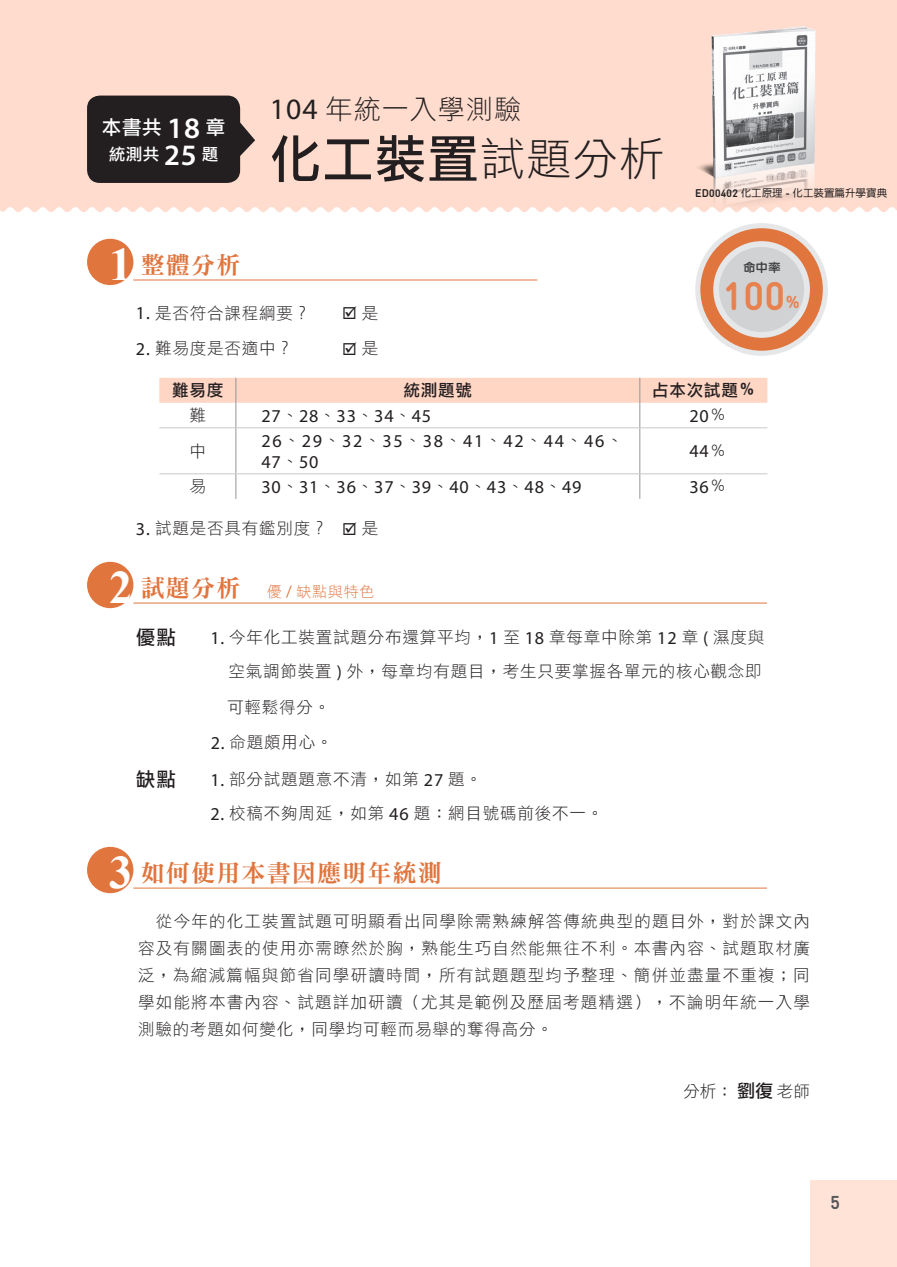
<style>
.page{position:relative;width:897px;height:1267px;background:#fff}
.page>*{position:absolute;margin:0;border:0;box-sizing:border-box;transform-origin:0 0}
.標頭{font:51px "DF Li Hei Md WIN BF";color:#231f20}
.t1{font:700 40.35px "Din Round";color:#e78250}
._102年{font:27px "DF Li Hei Lt HK BF";letter-spacing:.04em;color:#231f20}
.t2{font:24px "DFN Ming XB HKP BF";letter-spacing:.05em;color:#e0753e}
.t3{font:19.5px "DF Li Hei Md WIN BF";color:#fff}
.優缺點文{font:19.5px "DF Li Hei Md WIN BF";color:#231f20}
.t4{font:18.9px "Din Round";color:#57585a}
.表左{font:18.15px "Myriad Pro";letter-spacing:.045em;color:#231f20}
.表左-2{font:18.15px/21px "Myriad Pro";letter-spacing:.095em;color:#231f20}
.表中{font:18.15px "Myriad Pro";color:#231f20}
.t5{font:700 17.7px "Din Round";color:#e78250}
.優缺點文-2{font:16.5px/27px "DF Li Hei Lt HK BF";letter-spacing:.05em;color:#231f20;text-align:justify}
.內文1{font:16.5px "DF Li Hei Lt HK BF";letter-spacing:.05em;color:#231f20}
.表頭{font:16.5px "DF Li Hei Md WIN BF";letter-spacing:.05em;color:#231f20}
.作者{font:16.5px "DF Li Hei Lt HK BF";color:#231f20}
.t6{font:16.5px "DF Li Hei Md WIN BF";color:#fff}
.表中-2{font:16.5px "DF Li Hei Lt HK BF";color:#231f20}
.t7{font:15px "DF Li Hei Lt HK BF";letter-spacing:.05em;color:#e0753e}
.t8{font:12px "DF Li Yuan Bd HK BF";color:#3e3e3f}
.段落樣式1{font:10.5px "DF Yuan Md HKP BF";color:#231f20}
.s1{font-family:"Myriad Pro";font-weight:600;font-size:29.7px}
.s2{font-family:"Myriad Pro";font-size:29.7px}
.s3{font-family:"DF Li Hei Lt HK BF";font-size:45px}
.s4{font-family:"Din Round";font-size:10.95px}
.s5{font-family:"Times New Roman";font-weight:700;font-size:46.5px;color:#fff}
.s6{font-family:"Myriad Pro";font-size:18.15px}
.s7{font-family:"DF Li Hei Lt HK BF";font-size:16.5px}
.s8{font-family:"DFN Ming XB HKP BF";font-size:24px}
.s9{font-family:"Myriad Pro";font-size:16.5px}
.s10{font-family:"DF Li Hei Md WIN BF";font-size:18px}
</style>
<div class="page">
<div style="left:2px;top:0;width:895px;height:212px;background:#ffdccd"></div>
<div style="left:810px;top:1180px;width:87px;height:87px;background:#ffe3d6"></div>
<div style="left:87px;top:239px;width:46px;height:46px;background:#e0753e;border-radius:50%"></div>
<hr style="left:133px;top:280px;width:404px;height:1px;background:#e0753e">
<svg style="left:159px;top:378px;width:608px;height:50px"></svg>
<hr style="left:236px;top:428px;width:1px;height:46px;background:#939598">
<hr style="left:640px;top:428px;width:1px;height:46px;background:#939598">
<svg style="left:236px;top:475px;width:1px;height:24px"></svg>
<svg style="left:640px;top:475px;width:1px;height:24px"></svg>
<hr style="left:159px;top:428px;width:77px;height:1px;background:#c7c8ca">
<hr style="left:236px;top:428px;width:404px;height:1px;background:#c7c8ca">
<hr style="left:640px;top:428px;width:127px;height:1px;background:#c7c8ca">
<hr style="left:159px;top:474px;width:77px;height:1px;background:#c7c8ca">
<hr style="left:236px;top:474px;width:404px;height:1px;background:#c7c8ca">
<hr style="left:640px;top:474px;width:127px;height:1px;background:#c7c8ca">
<div style="left:87px;top:562px;width:46px;height:46px;background:#e0753e;border-radius:50%"></div>
<hr style="left:133px;top:603px;width:634px;height:1px;background:#e0753e">
<div style="left:87px;top:847px;width:46px;height:46px;background:#e0753e;border-radius:50%"></div>
<hr style="left:133px;top:888px;width:634px;height:1px;background:#e0753e">
<div style="left:87px;top:96px;width:153px;height:87px;background:#231f20;border-radius:13px"></div>
<svg style="left:240px;top:121px;width:15px;height:36px"></svg>
<img style="left:685px;top:12px;width:154px;height:200px">
<div style="left:695px;top:223px;width:133px;height:133px;background:#e6e7e9;border-radius:50%"></div>
<svg style="left:700px;top:228px;width:123px;height:123px"></svg>
<div style="left:719px;top:247px;width:85px;height:85px;background:#d1d2d4;border-radius:50%"></div>
<svg style="left:0;top:0;width:2px;height:212px"></svg>
<p class="t3" style="left:102px;top:117px;width:125px">本書共 <span class="s1">18</span> 章</p>
<p class="t6" style="left:109px;top:146px;width:111px">統測共 <span class="s1">25</span> 題</p>
<p class="_102年" style="left:270px;top:96px;width:253px"><span class="s2">104</span> 年統一入學測驗</p>
<p class="標頭" style="left:270px;top:133px;width:396px">化工裝置<span class="s3">試題分析</span></p>
<p class="段落樣式1" style="left:695px;top:187px;width:193px"><span class="s4">ED00402</span> 化工原理 <span class="s4">-</span> 化工裝置篇升學寶典</p>
<p class="t2" style="left:109px;top:253px;width:133px"><span class="s5">1</span> 整體分析</p>
<p class="內文1" style="left:136px;top:305px;width:176px"><span class="s6">1.</span> 是否符合課程綱要？</p>
<p class="內文1" style="left:342px;top:305px;width:38px">☑ 是</p>
<p class="內文1" style="left:136px;top:340px;width:158px"><span class="s6">2.</span> 難易度是否適中？</p>
<p class="內文1" style="left:342px;top:340px;width:38px">☑ 是</p>
<p class="表頭" style="left:172px;top:382px;width:53px">難易度</p>
<p class="表頭" style="left:404px;top:382px;width:70px">統測題號</p>
<p class="表頭" style="left:652px;top:382px;width:105px">占本次試題％</p>
<p class="表中-2" style="left:189px;top:407px;width:18px">難</p>
<p class="表左" style="left:261px;top:404px;width:171px">27<span class="s7">、</span>28<span class="s7">、</span>33<span class="s7">、</span>34<span class="s7">、</span>45</p>
<p class="表中" style="left:689px;top:404px;width:38px">20<span class="s7">％</span></p>
<p class="表中-2" style="left:189px;top:443px;width:18px">中</p>
<p class="表左-2" style="left:261px;top:430px;width:363px">26<span class="s7">、</span>29<span class="s7">、</span>32<span class="s7">、</span>35<span class="s7">、</span>38<span class="s7">、</span>41<span class="s7">、</span>42<span class="s7">、</span>44<span class="s7">、</span>46<span class="s7">、<br></span>47<span class="s7">、</span>50</p>
<p class="表中" style="left:689px;top:440px;width:38px">44<span class="s7">％</span></p>
<p class="表中-2" style="left:189px;top:478px;width:18px">易</p>
<p class="表左" style="left:261px;top:475px;width:322px">30<span class="s7">、</span>31<span class="s7">、</span>36<span class="s7">、</span>37<span class="s7">、</span>39<span class="s7">、</span>40<span class="s7">、</span>43<span class="s7">、</span>48<span class="s7">、</span>49</p>
<p class="表中" style="left:689px;top:475px;width:38px">36<span class="s7">％</span></p>
<p class="內文1" style="left:136px;top:520px;width:244px"><span class="s6">3.</span> 試題是否具有鑑別度？ ☑ 是</p>
<p class="t7" style="left:109px;top:584px;width:267px"><span class="s5">2</span> <span class="s8">試題分析　</span>優 <span class="s9">/</span> 缺點與特色</p>
<p class="優缺點文" style="left:136px;top:628px;width:41px">優點</p>
<p class="優缺點文-2" style="left:210px;top:625px;width:555px"><span class="s6">1.</span> 今年化工裝置試題分布還算平均，<span class="s6">1</span> 至 <span class="s6">18</span> 章每章中除第 <span class="s6">12</span> 章 <span class="s6">(</span> 濕度與</p>
<p class="優缺點文-2" style="left:229px;top:659px;width:535px">空氣調節裝置 <span class="s6">)</span> 外，每章均有題目，考生只要掌握各單元的核心觀念即</p>
<p class="優缺點文-2" style="left:136px;top:694px;width:196px">　　　　　可輕鬆得分。</p>
<p class="優缺點文-2" style="left:211px;top:730px;width:123px"><span class="s6">2.</span> 命題頗用心。</p>
<p class="優缺點文" style="left:136px;top:770px;width:41px">缺點</p>
<p class="優缺點文-2" style="left:210px;top:767px;width:273px"><span class="s6">1.</span> 部分試題題意不清，如第 <span class="s6">27</span> 題。</p>
<p class="優缺點文-2" style="left:210px;top:801px;width:395px"><span class="s6">2.</span> 校稿不夠周延，如第 <span class="s6">46</span> 題：網目號碼前後不一。</p>
<p class="t2" style="left:109px;top:861px;width:334px"><span class="s5">3</span> 如何使用本書因應明年統測</p>
<p class="優缺點文-2" style="left:138px;top:908px;width:673px;text-indent:18px">從今年的化工裝置試題可明顯看出同學除需熟練解答傳統典型的題目外，對於課文內容及有關圖表的使用亦需瞭然於胸，熟能生巧自然能無往不利。本書內容、試題取材廣泛，為縮減篇幅與節省同學研讀時間，所有試題題型均予整理、簡併並盡量不重複；同學如能將本書內容、試題詳加研讀（尤其是範例及歷屆考題精選），不論明年統一入學測驗的考題如何變化，同學均可輕而易舉的奪得高分。</p>
<p class="t8" style="left:743px;top:261px;width:39px">命中率</p>
<p class="t1" style="left:723px;top:264px;width:65px">100</p>
<p class="t5" style="left:786px;top:288px;width:16px">%</p>
<p class="作者" style="left:683px;top:1082px;width:128px">分析：<span class="s10">劉復</span>老師</p>
<p class="t4" style="left:830px;top:1187px;width:11px">5</p>
</div>
